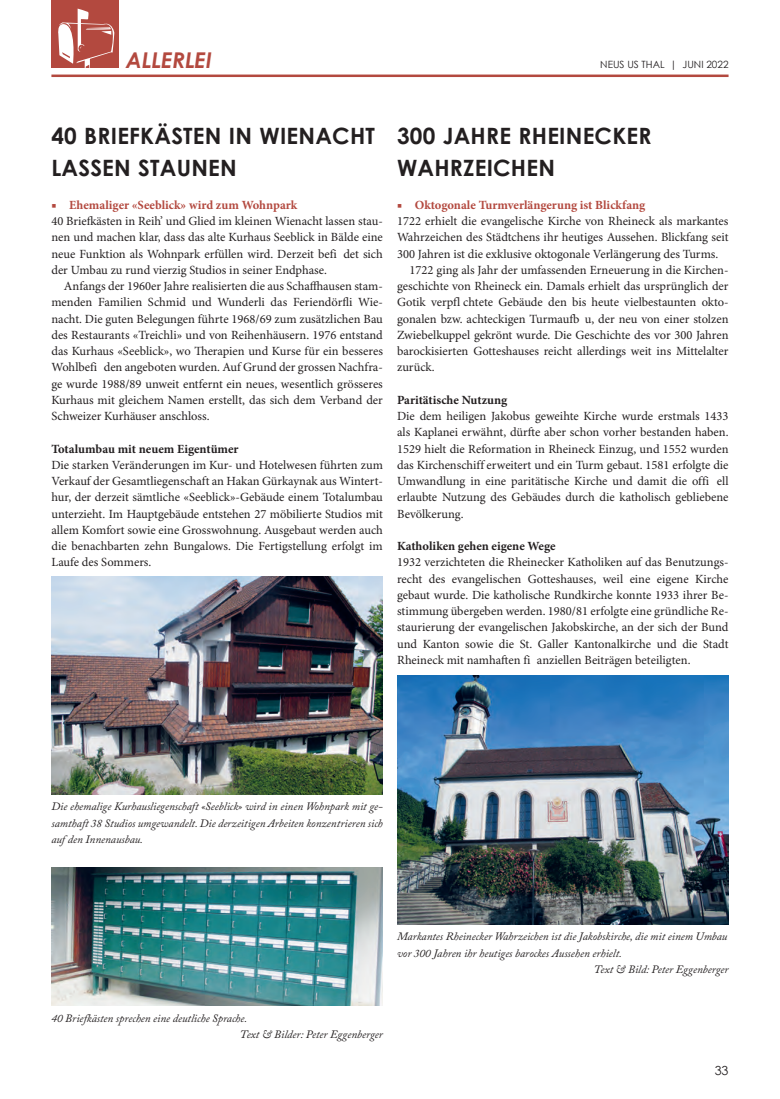
<style>
.page{position:relative;width:780px;height:1099px;background:#fff}
.page>*{position:absolute;margin:0;border:0;box-sizing:border-box;transform-origin:0 0}
.t1{font:700 22.5px/32.5px "Century Gothic";letter-spacing:.01em;color:#231f20}
.t2{font:italic 700 21.75px "Century Gothic";color:#b3493f}
.t3{font:12.5px/16.2px "Minion Pro";color:#231f20;text-align:justify}
.t4{font:700 12.5px "Minion Pro";color:#b3493f}
.t5{font:700 12.5px "Minion Pro";color:#231f20}
.t6{font:12.5px "Century Gothic";color:#231f20}
.t7{font:italic 11.25px/16.2px "Adobe Caslon Pro";color:#231f20;text-align:justify}
.t8{font:10px "Century Gothic";color:#231f20}
</style>
<div class="page">
<hr style="left:51px;top:75px;width:677px;height:2px;background:#b3493f">
<div style="left:51px;top:0;width:68px;height:68px;background:#b3493f"></div>
<svg style="left:58px;top:9px;width:56px;height:59px"></svg>
<img style="left:51px;top:867px;width:332px;height:138px">
<img style="left:51px;top:576px;width:332px;height:218px">
<img style="left:397px;top:675px;width:331px;height:249px">
<h2 class="t2" style="left:126px;top:43px;width:88px">ALLERLEI</h2>
<p class="t8" style="left:600px;top:57px;width:130px">NEUS US THAL | JUNI 2022</p>
<h1 class="t1" style="left:51px;top:118px;width:325px">40 BRIEFKÄSTEN IN WIENACHT<br>LASSEN STAUNEN</h1>
<h1 class="t1" style="left:397px;top:118px;width:256px">300 JAHRE RHEINECKER<br>WAHRZEICHEN</h1>
<p class="t4" style="left:51px;top:197px;width:247px">■ Ehemaliger «Seeblick» wird zum Wohnpark</p>
<p class="t3" style="left:51px;top:213px;width:333px">40 Briefkästen in Reih’ und Glied im kleinen Wienacht lassen stau&shy;nen und machen klar, dass das alte Kurhaus Seeblick in Bälde eine neue Funktion als Wohnpark erfüllen wird. Derzeit befi det sich der Umbau zu rund vierzig Studios in seiner Endphase.</p>
<p class="t3" style="left:51px;top:278px;width:333px;text-indent:13px">Anfangs der 1960er Jahre realisierten die aus Schaffhausen stam&shy;menden Familien Schmid und Wunderli das Feriendörfli Wie&shy;nacht. Die guten Belegungen führte 1968/69 zum zusätzlichen Bau des Restaurants «Treichli» und von Reihenhäusern. 1976 entstand das Kurhaus «Seeblick», wo Therapien und Kurse für ein besseres Wohlbefi den angeboten wurden. Auf Grund der grossen Nachfra&shy;ge wurde 1988/89 unweit entfernt ein neues, wesentlich grösseres Kurhaus mit gleichem Namen erstellt, das sich dem Verband der Schweizer Kurhäuser anschloss.</p>
<p class="t5" style="left:51px;top:441px;width:189px">Totalumbau mit neuem Eigentümer</p>
<p class="t3" style="left:51px;top:457px;width:333px">Die starken Veränderungen im Kur- und Hotelwesen führten zum Verkauf der Gesamtliegenschaft an Hakan Gürkaynak aus Wintert&shy;hur, der derzeit sämtliche «Seeblick»-Gebäude einem Totalumbau unterzieht. Im Hauptgebäude entstehen 27 möbilierte Studios mit allem Komfort sowie eine Grosswohnung. Ausgebaut werden auch die benachbarten zehn Bungalows. Die Fertigstellung erfolgt im Laufe des Sommers.</p>
<p class="t4" style="left:397px;top:197px;width:250px">■ Oktogonale Turmverlängerung ist Blickfang</p>
<p class="t3" style="left:397px;top:213px;width:333px">1722 erhielt die evangelische Kirche von Rheineck als markantes</p>
<p class="t3" style="left:397px;top:230px;width:333px">Wahrzeichen des Städtchens ihr heutiges Aussehen. Blickfang seit</p>
<p class="t3" style="left:397px;top:246px;width:323px">300 Jahren ist die exklusive oktogonale Verlängerung des Turms.</p>
<p class="t3" style="left:409px;top:262px;width:320px">1722 ging als Jahr der umfassenden Erneuerung in die Kirchen-</p>
<p class="t3" style="left:397px;top:278px;width:333px">geschichte von Rheineck ein. Damals erhielt das ursprünglich der</p>
<p class="t3" style="left:397px;top:295px;width:333px">Gotik verpfl chtete Gebäude den bis heute vielbestaunten okto-</p>
<p class="t3" style="left:397px;top:311px;width:333px">gonalen bzw. achteckigen Turmaufb u, der neu von einer stolzen</p>
<p class="t3" style="left:397px;top:327px;width:333px">Zwiebelkuppel gekrönt wurde. Die Geschichte des vor 300 Jahren</p>
<p class="t3" style="left:397px;top:343px;width:333px">barockisierten Gotteshauses reicht allerdings weit ins Mittelalter</p>
<p class="t3" style="left:397px;top:360px;width:39px">zurück.</p>
<p class="t5" style="left:397px;top:392px;width:112px">Paritätische Nutzung</p>
<p class="t3" style="left:397px;top:408px;width:333px">Die dem heiligen Jakobus geweihte Kirche wurde erstmals 1433 als Kaplanei erwähnt, dürfte aber schon vorher bestanden haben.<br>1529 hielt die Reformation in Rheineck Einzug, und 1552 wurden das Kirchenschiff erweitert und ein Turm gebaut. 1581 erfolgte die Umwandlung in eine paritätische Kirche und damit die offi ell erlaubte Nutzung des Gebäudes durch die katholisch gebliebene Bevölkerung.</p>
<p class="t5" style="left:397px;top:538px;width:160px">Katholiken gehen eigene Wege</p>
<p class="t3" style="left:397px;top:555px;width:333px">1932 verzichteten die Rheinecker Katholiken auf das Benutzungs&shy;recht des evangelischen Gotteshauses, weil eine eigene Kirche gebaut wurde. Die katholische Rundkirche konnte 1933 ihrer Be&shy;stimmung übergeben werden. 1980/81 erfolgte eine gründliche Re&shy;staurierung der evangelischen Jakobskirche, an der sich der Bund und Kanton sowie die St. Galler Kantonalkirche und die Stadt Rheineck mit namhaften fi anziellen Beiträgen beteiligten.</p>
<p class="t7" style="left:51px;top:798px;width:333px">Die ehemalige Kurhausliegenschaft «Seeblick» wird in einen Wohnpark mit ge&shy;samthaft 38 Studios umgewandelt. Die derzeitigen Arbeiten konzentrieren sich auf den Innenausbau.</p>
<p class="t7" style="left:397px;top:928px;width:332px">Markantes Rheinecker Wahrzeichen ist die Jakobskirche, die mit einem Umbau</p>
<p class="t7" style="left:397px;top:944px;width:226px">vor 300 Jahren ihr heutiges barockes Aussehen erhielt.</p>
<p class="t7" style="left:593px;top:960px;width:136px">Text &amp; Bild: Peter Eggenberger</p>
<p class="t7" style="left:240px;top:1009px;width:144px;text-indent:-188px">40 Briefkästen sprechen eine deutliche Sprache.<br>Text &amp; Bilder: Peter Eggenberger</p>
<p class="t6" style="left:714px;top:1061px;width:15px">33</p>
</div>
